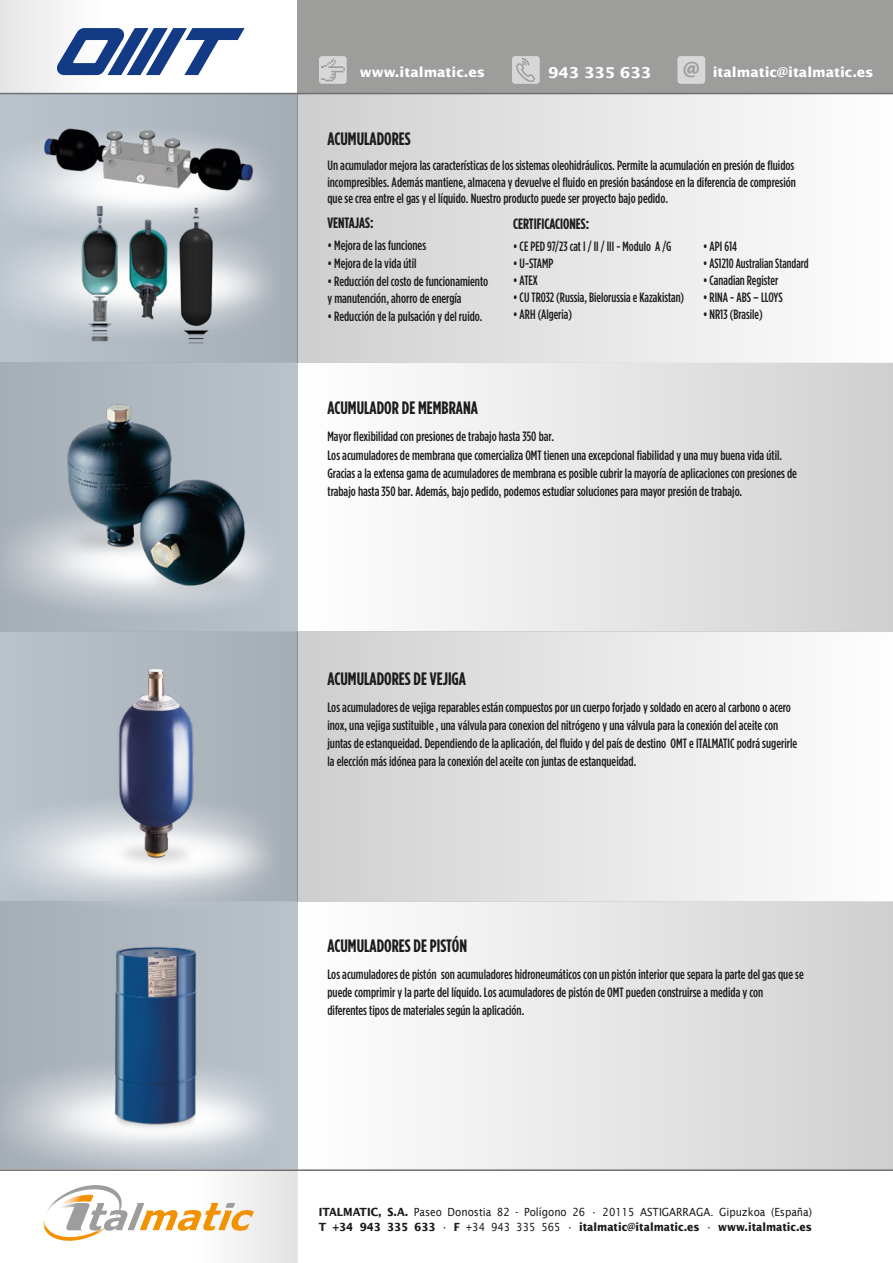
<style>
.page{position:relative;width:893px;height:1263px;background:#fff}
.page>*{position:absolute;margin:0;border:0;box-sizing:border-box;transform-origin:0 0}
.t1{font:700 18px "Gotham Condensed";color:#1c1c1b}
.t2{font:700 15px "Gotham Condensed";color:#1c1c1b}
.t3{font:700 15px "Lucida Sans";color:#fff}
.t4{font:500 13.5px/18px "Gotham Condensed";color:#1c1c1b}
.t5{font:700 13.5px "Lucida Sans";color:#fff}
.t6{font:500 13.5px "Gotham Condensed";color:#1c1c1b;scale:.94 1}
.t7{font:11.25px/15px "Lucida Sans";color:#1c1c1b;scale:.9 1}
.s1{font-family:"Myriad Pro";font-weight:900;font-size:22.5px;color:#9d9d9c}
.s2{font-weight:700}
</style>
<div class="page">
<div style="left:298px;top:0;width:595px;height:94px;background:#9d9d9c"></div>
<div style="left:679px;top:57px;width:25px;height:26px;background:#d7d7d7;border-radius:2px"></div>
<div style="left:677px;top:56px;width:28px;height:28px;border:2px solid #fff;border-radius:2px"></div>
<div style="left:319px;top:56px;width:28px;height:28px;border:2px solid #fff;border-radius:2px"></div>
<div style="left:513px;top:57px;width:26px;height:26px;background:#d7d7d7;border-radius:2px"></div>
<div style="left:512px;top:56px;width:28px;height:28px;border:2px solid #fff;border-radius:2px"></div>
<svg style="left:516px;top:57px;width:19px;height:25px"></svg>
<svg style="left:321px;top:59px;width:24px;height:22px"></svg>
<div style="left:20px;top:94px;width:278px;height:269px;background:#a5adb5"></div>
<svg style="left:0;top:631px;width:298px;height:270px;background:#acb5bd"></svg>
<svg style="left:0;top:901px;width:298px;height:268px;background:#b2bbc3"></svg>
<div style="left:0;top:0;width:103px;height:94px;background:linear-gradient(to right,#e5e5e5,#fff)"></div>
<div style="left:298px;top:363px;width:595px;height:269px;background:linear-gradient(to right,#fff,#d0d0d0)"></div>
<div style="left:298px;top:94px;width:595px;height:269px;background:linear-gradient(to right,#cfcfcf,#fefefe)"></div>
<div style="left:298px;top:631px;width:595px;height:270px;background:linear-gradient(to right,#cfcfcf,#fefefe)"></div>
<div style="left:298px;top:901px;width:595px;height:269px;background:linear-gradient(to right,#fff,#d0d0d0)"></div>
<img style="left:0;top:469px;width:280px;height:185px">
<img style="left:0;top:278px;width:280px;height:99px">
<img style="left:0;top:92px;width:277px;height:186px">
<img style="left:0;top:762px;width:280px;height:185px">
<img style="left:0;top:1025px;width:280px;height:144px">
<hr style="left:0;top:1169px;width:893px;height:2px;background:#6f6f6f">
<hr style="left:0;top:93px;width:893px;height:1px;background:#6f6f6f">
<div style="left:195px;top:1169px;width:103px;height:94px;background:linear-gradient(to right,#fff,#e2e2e2)"></div>
<img style="left:30px;top:910px;width:252px;height:252px">
<img style="left:7px;top:375px;width:297px;height:249px">
<img style="left:38px;top:644px;width:235px;height:254px">
<img style="left:50px;top:213px;width:185px;height:153px">
<img style="left:22px;top:109px;width:249px;height:104px">
<svg style="left:56px;top:28px;width:189px;height:47px"></svg>
<svg style="left:43px;top:1185px;width:211px;height:60px"></svg>
<p class="t5" style="left:360px;top:65px;width:127px">www.italmatic.es</p>
<p class="t3" style="left:548px;top:64px;width:105px">943 335 633</p>
<p class="t5" style="left:682px;top:65px;width:193px"><span class="s1">@</span> italmatic@italmatic.es</p>
<h1 class="t1" style="left:327px;top:128px;width:85px">ACUMULADORES</h1>
<p class="t4" style="left:327px;top:157px;width:470px;line-height:16.5px;text-align:justify">Un acumulador mejora las características de los sistemas oleohidráulicos. Permite la acumulación en presión de fluidos incompresibles. Además mantiene, almacena y devuelve el fluido en presión basándose en la diferencia de compresión que se crea entre el gas y el líquido. Nuestro producto puede ser proyecto bajo pedido.</p>
<p class="t2" style="left:327px;top:214px;width:48px">VENTAJAS:</p>
<p class="t4" style="left:327px;top:236px;width:100px">• Mejora de las funciones</p>
<p class="t4" style="left:327px;top:254px;width:91px">• Mejora de la vida útil</p>
<p class="t4" style="left:327px;top:273px;width:162px;line-height:16.5px">• Reducción del costo de funcionamiento y manutención, ahorro de energía</p>
<p class="t4" style="left:327px;top:307px;width:157px">• Reducción de la pulsación y del ruido.</p>
<p class="t2" style="left:513px;top:215px;width:78px">CERTIFICACIONES:</p>
<p class="t4" style="left:513px;top:237px;width:160px">• CE PED 97/23 cat I / II / III - Modulo A /G</p>
<p class="t4" style="left:513px;top:254px;width:42px">• U-STAMP</p>
<p class="t4" style="left:513px;top:271px;width:26px">• ATEX</p>
<p class="t4" style="left:513px;top:288px;width:173px">• CU TR032 (Russia, Bielorussia e Kazakistan)</p>
<p class="t4" style="left:513px;top:305px;width:60px">• ARH (Algeria)</p>
<p class="t4" style="left:703px;top:237px;width:35px">• API 614</p>
<p class="t6" style="left:703px;top:256px;width:114px">• AS1210 Australian Standard</p>
<p class="t4" style="left:703px;top:271px;width:77px">• Canadian Register</p>
<p class="t4" style="left:703px;top:288px;width:81px">• RINA - ABS – LLOYS</p>
<p class="t4" style="left:703px;top:305px;width:61px">• NR13 (Brasile)</p>
<h1 class="t1" style="left:327px;top:397px;width:152px">ACUMULADOR DE MEMBRANA</h1>
<p class="t4" style="left:327px;top:426px;width:456px;line-height:19.5px">Mayor flexibilidad con presiones de trabajo hasta 350 bar.<br>Los acumuladores de membrana que comercializa OMT tienen una excepcional fiabilidad y una muy buena vida útil.</p>
<p class="t4" style="left:327px;top:464px;width:471px">Gracias a la extensa gama de acumuladores de membrana es posible cubrir la mayoría de aplicaciones con presiones de trabajo hasta 350 bar. Además, bajo pedido, podemos estudiar soluciones para mayor presión de trabajo.</p>
<h1 class="t1" style="left:327px;top:668px;width:140px">ACUMULADORES DE VEJIGA</h1>
<p class="t4" style="left:327px;top:698px;width:471px">Los acumuladores de vejiga reparables están compuestos por un cuerpo forjado y soldado en acero al carbono o acero inox, una vejiga sustituible , una válvula para conexion del nitrógeno y una válvula para la conexión del aceite con juntas de estanqueidad. Dependiendo de la aplicación, del fluido y del país de destino OMT e ITALMATIC podrá sugerirle la elección más idónea para la conexión del aceite con juntas de estanqueidad.</p>
<h1 class="t1" style="left:327px;top:935px;width:141px">ACUMULADORES DE PISTÓN</h1>
<p class="t4" style="left:327px;top:965px;width:478px">Los acumuladores de pistón son acumuladores hidroneumáticos con un pistón interior que separa la parte del gas que se puede comprimir y la parte del líquido. Los acumuladores de pistón de OMT pueden construirse a medida y con diferentes tipos de materiales según la aplicación.</p>
<p class="t7" style="left:319px;top:1205px;width:549px"><span class="s2">ITALMATIC, S.A.</span> Paseo Donostia 82 - Polígono 26 • 20115 ASTIGARRAGA. Gipuzkoa (España)<br><span class="s2">T +34 943 335 633</span> • <span class="s2">F</span> +34 943 335 565 • <span class="s2">italmatic@italmatic.es</span> • <span class="s2">www.italmatic.es</span></p>
</div>
